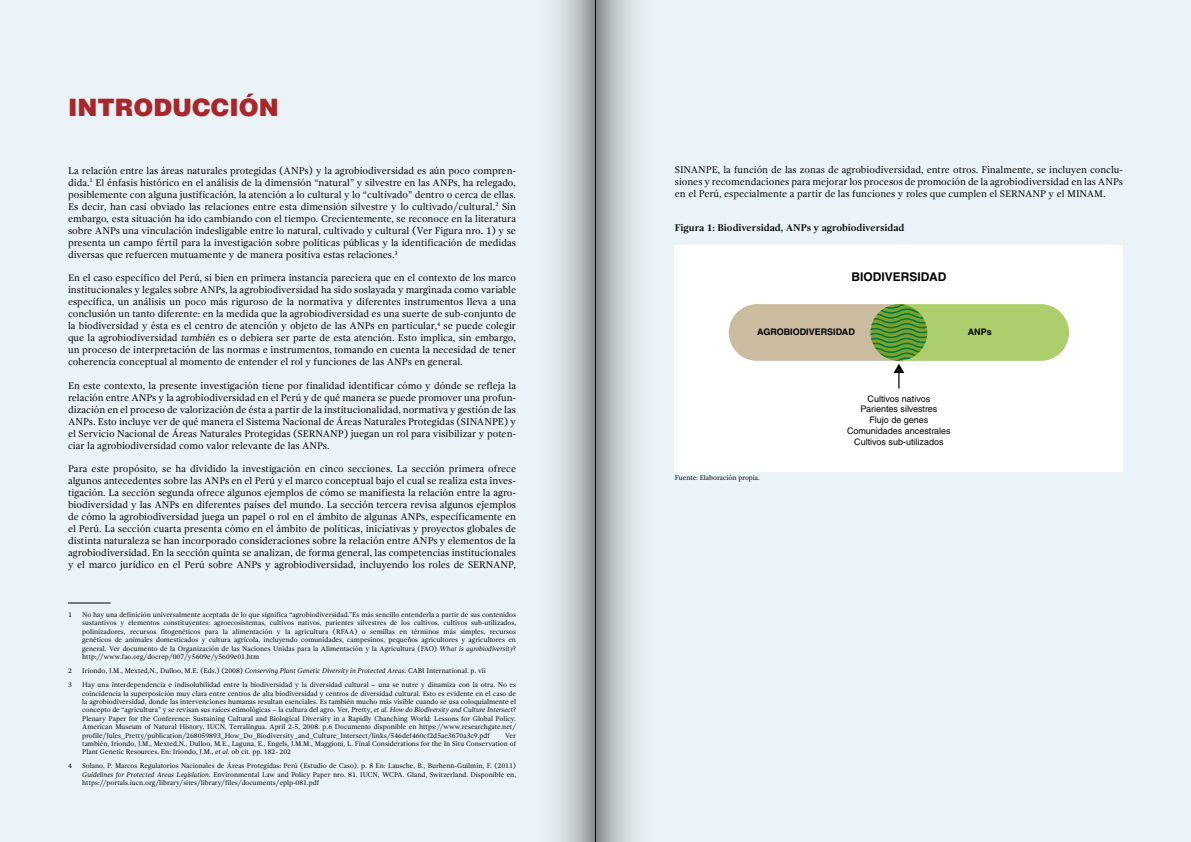
<style>
.page{position:relative;width:1191px;height:842px;background:#fff}
.page>*{position:absolute;margin:0;border:0;box-sizing:border-box;transform-origin:0 0}
.t1{font:900 24px "Helvetica LT Std";color:#a8272a}
.t2{font:700 12px "Helvetica LT Std";color:#000}
.t3{font:10px/12px "Gandhi Serif";letter-spacing:-.005em;color:#000;text-align:justify}
.t4{font:700 10px "Gandhi Serif";color:#000}
.t5{font:9px/10.8px "Helvetica LT Std";color:#000;text-align:center}
.t6{font:700 9px "Helvetica LT Std";color:#000}
.t7{font:7px/8.4px "Gandhi Serif";color:#000;text-align:justify}
.s1{font-style:italic}
</style>
<div class="page">
<div style="left:0;top:0;width:595px;height:842px;background:#eaf3f7"></div>
<div style="left:595px;top:0;width:596px;height:842px;background:#eaf3f7"></div>
<hr style="left:68px;top:603px;width:43px;height:1px;background:#000">
<div style="left:675px;top:245px;width:448px;height:226px;background:#fff;border-radius:6px"></div>
<div style="left:729px;top:304px;width:198px;height:57px;background:#cbbba0;border-radius:28px"></div>
<div style="left:870px;top:304px;width:199px;height:57px;background:#adce6d;border-radius:28px"></div>
<svg style="left:870px;top:304px;width:57px;height:85px"></svg>
<svg style="left:555px;top:0;width:40px;height:842px"></svg>
<svg style="left:596px;top:0;width:41px;height:842px;background:#bbc2c5"></svg>
<hr style="left:595px;top:0;width:1px;height:842px;background:#000">
<h1 class="t1" style="left:68px;top:92px;width:212px">INTRODUCCIÓN</h1>
<p class="t3" style="left:68px;top:164px;width:449px">La relación entre las áreas naturales protegidas (ANPs) y la agrobiodiversidad es aún poco compren&shy;dida.<sup>1</sup> El énfasis histórico en el análisis de la dimensión “natural” y silvestre en las ANPs, ha relegado, posiblemente con alguna justificación, la atención a lo cultural y lo “cultivado” dentro o cerca de ellas.<br>Es decir, han casi obviado las relaciones entre esta dimensión silvestre y lo cultivado/cultural.<sup>2</sup> Sin embargo, esta situación ha ido cambiando con el tiempo. Crecientemente, se reconoce en la literatura sobre ANPs una vinculación indesligable entre lo natural, cultivado y cultural (Ver Figura nro. 1) y se presenta un campo fértil para la investigación sobre políticas públicas y la identificación de medidas diversas que refuercen mutuamente y de manera positiva estas relaciones.<sup>3</sup></p>
<p class="t3" style="left:68px;top:272px;width:449px">En el caso específico del Perú, si bien en primera instancia pareciera que en el contexto de los marco institucionales y legales sobre ANPs, la agrobiodiversidad ha sido soslayada y marginada como variable específica, un análisis un poco más riguroso de la normativa y diferentes instrumentos lleva a una conclusión un tanto diferente: en la medida que la agrobiodiversidad es una suerte de sub-conjunto de la biodiversidad y ésta es el centro de atención y objeto de las ANPs en particular,<sup>4</sup> se puede colegir que la agrobiodiversidad <span class="s1">también</span> es o debiera ser parte de esta atención. Esto implica, sin embargo, un proceso de interpretación de las normas e instrumentos, tomando en cuenta la necesidad de tener coherencia conceptual al momento de entender el rol y funciones de las ANPs en general.</p>
<p class="t3" style="left:68px;top:379px;width:449px">En este contexto, la presente investigación tiene por finalidad identificar cómo y dónde se refleja la relación entre ANPs y la agrobiodiversidad en el Perú y de qué manera se puede promover una profun&shy;dización en el proceso de valorización de ésta a partir de la institucionalidad, normativa y gestión de las ANPs. Esto incluye ver de qué manera el Sistema Nacional de Áreas Naturales Protegidas (SINANPE) y el Servicio Nacional de Áreas Naturales Protegidas (SERNANP) juegan un rol para visibilizar y poten&shy;ciar la agrobiodiversidad como valor relevante de las ANPs.</p>
<p class="t3" style="left:68px;top:462px;width:449px">Para este propósito, se ha dividido la investigación en cinco secciones. La sección primera ofrece algunos antecedentes sobre las ANPs en el Perú y el marco conceptual bajo el cual se realiza esta inves&shy;tigación. La sección segunda ofrece algunos ejemplos de cómo se manifiesta la relación entre la agro&shy;biodiversidad y las ANPs en diferentes países del mundo. La sección tercera revisa algunos ejemplos de cómo la agrobiodiversidad juega un papel o rol en el ámbito de algunas ANPs, específicamente en el Perú. La sección cuarta presenta cómo en el ámbito de políticas, iniciativas y proyectos globales de distinta naturaleza se han incorporado consideraciones sobre la relación entre ANPs y elementos de la agrobiodiversidad. En la sección quinta se analizan, de forma general, las competencias institucionales y el marco jurídico en el Perú sobre ANPs y agrobiodiversidad, incluyendo los roles de SERNANP,</p>
<p class="t7" style="left:68px;top:610px;width:5px">1</p>
<p class="t7" style="left:82px;top:610px;width:435px">No hay una definición universalmente aceptada de lo que significa “agrobiodiversidad.”Es más sencillo entenderla a partir de sus contenidos sustantivos y elementos constituyentes: agroecosistemas, cultivos nativos, parientes silvestres de los cultivos, cultivos sub-utilizados, polinizadores, recursos fitogenéticos para la alimentación y la agricultura (RFAA) o semillas en términos más simples, recursos genéticos de animales domesticados y cultura agrícola, incluyendo comunidades, campesinos, pequeños agricultores y agricultores en general. Ver documento de la Organización de las Naciones Unidas para la Alimentación y la Agricultura (FAO) <span class="s1">What is agrobiodiversity</span>? http://www.fao.org/docrep/007/y5609e/y5609e01.htm</p>
<p class="t7" style="left:68px;top:667px;width:5px">2</p>
<p class="t7" style="left:82px;top:667px;width:405px">Iriondo, J.M., Mexted,N., Dulloo, M.E. (Eds.) (2008) <span class="s1">Conserving Plant Genetic Diversity in Protected Areas</span>. CABI International. p. vii</p>
<p class="t7" style="left:68px;top:681px;width:5px">3</p>
<p class="t7" style="left:82px;top:681px;width:435px">Hay una interdependencia e indisolubilidad entre la biodiversidad y la diversidad cultural – una se nutre y dinamiza con la otra. No es coincidencia la superposición muy clara entre centros de alta biodiversidad y centros de diversidad cultural. Esto es evidente en el caso de la agrobiodiversidad, donde las intervenciones humanas resultan esenciales. Es también mucho más visible cuando se usa coloquialmente el concepto de “agricultura” y se revisan sus raíces etimológicas – la cultura del agro. Ver, Pretty, <span class="s1">et al. How do Biodiversity and Culture Intersec</span>t?<br>Plenary Paper for the Conference: Sustaining Cultural and Biological Diversity in a Rapidly Chanching World: Lessons for Global Policy.<br>American Museum of Natural History, IUCN, Terralingua. April 2-5, 2008. p.6 Documento disponible en https://www.researchgate.net/ profile/Jules_Pretty/publication/268059893_How_Do_Biodiversity_and_Culture_Intersect/links/546def460cf2d5ae3670a3c9.pdf</p>
<p class="t7" style="left:82px;top:731px;width:435px;text-indent:423px">Ver también, Iriondo, J.M., Mexted,N., Dulloo, M.E., Laguna, E., Engels, J.M.M., Maggioni, L. Final Considerations for the In Situ Conservation of Plant Genetic Resources. En: Iriondo, J.M., <span class="s1">et al.</span> ob cit. pp. 182- 202</p>
<p class="t7" style="left:68px;top:762px;width:5px">4</p>
<p class="t7" style="left:82px;top:762px;width:435px">Solano, P. Marcos Regulatorios Nacionales de Áreas Protegidas: Perú (Estudio de Caso). p. 8 En: Lausche, B., Burhenn-Guilmin, F. (2011)<br><span class="s1">Guidelines for Protected Areas Legislation.</span> Environmental Law and Policy Paper nro. 81. IUCN, WCPA. Gland, Switzerland. Disponible en, https://portals.iucn.org/library/sites/library/files/documents/eplp-081.pdf</p>
<p class="t3" style="left:675px;top:163px;width:449px">SINANPE, la función de las zonas de agrobiodiversidad, entre otros. Finalmente, se incluyen conclu&shy;siones y recomendaciones para mejorar los procesos de promoción de la agrobiodiversidad en las ANPs en el Perú, especialmente a partir de las funciones y roles que cumplen el SERNANP y el MINAM.</p>
<p class="t4" style="left:675px;top:222px;width:231px">Figura 1: Biodiversidad, ANPs y agrobiodiversidad</p>
<p class="t2" style="left:851px;top:269px;width:96px">BIODIVERSIDAD</p>
<p class="t6" style="left:757px;top:327px;width:99px">AGROBIODIVERSIDAD</p>
<p class="t6" style="left:967px;top:327px;width:26px">ANPs</p>
<p class="t7" style="left:675px;top:473px;width:87px">Fuente: Elaboración propia.</p>
<p class="t5" style="left:847px;top:393px;width:105px">Cultivos nativos<br>Parientes silvestres<br>Flujo de genes<br>Comunidades ancestrales<br>Cultivos sub-utilizados</p>
</div>
